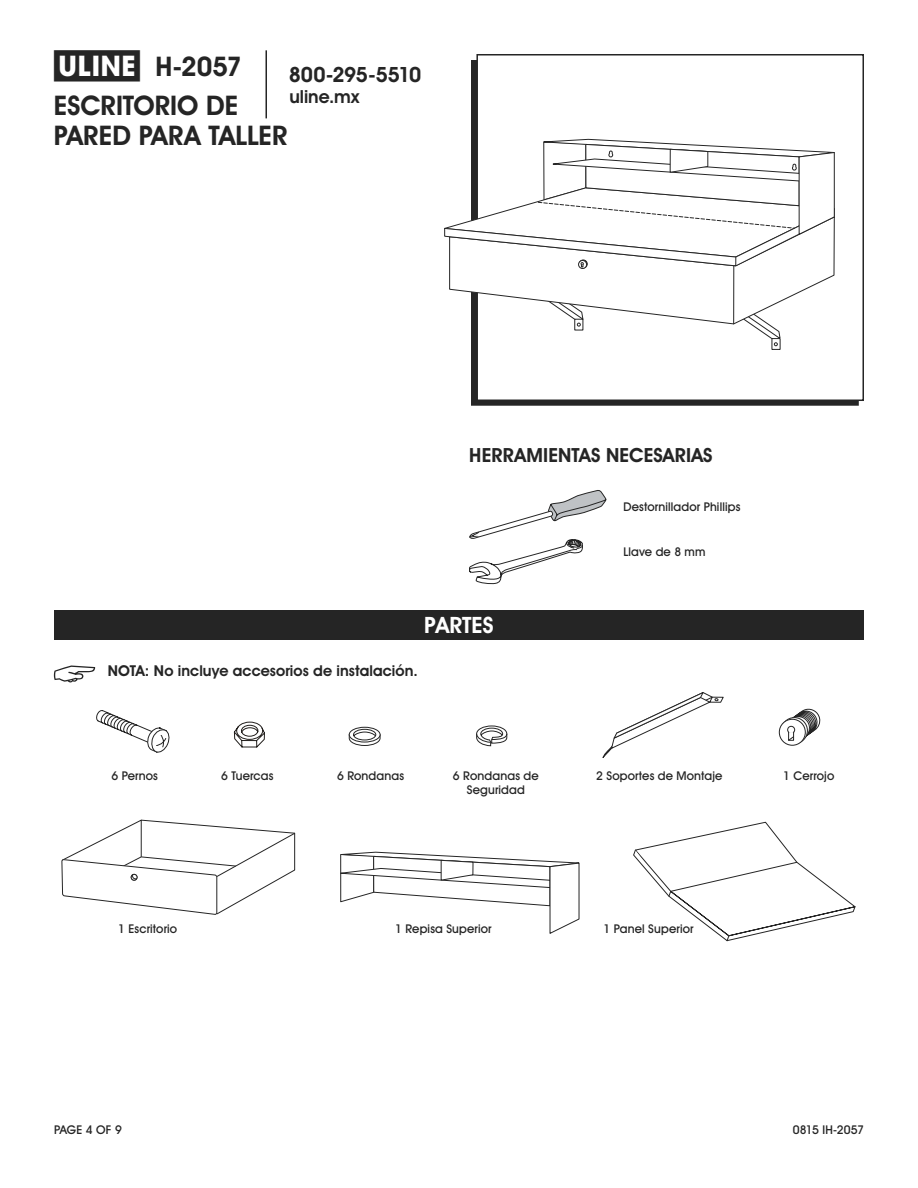
<style>
.page{position:relative;width:918px;height:1188px;background:#fff}
.page>*{position:absolute;margin:0;border:0;box-sizing:border-box;transform-origin:0 0}
.t1{font:700 27px/38.7px "Uline Two Knine";color:#252525}
.t2{font:700 22.5px "Uline Two Knine";color:#fff}
.t3{font:700 21px "Uline Two Knine";letter-spacing:-.02em;color:#252525}
.t4{font:700 19.5px "Uline Two Knine";letter-spacing:.005em;color:#252525}
.t5{font:700 18px "Uline Two Knine";color:#252525}
.t6{font:700 15px "Uline Two Knine";letter-spacing:.005em;color:#252525}
.t7{font:12px/14.4px "Uline Two Knine";letter-spacing:.015em;color:#252525;text-align:center}
.s1{font-size:28.5px}
</style>
<div class="page">
<hr style="left:266px;top:50px;width:1px;height:68px;background:#252525">
<svg style="left:633px;top:821px;width:223px;height:121px"></svg>
<svg style="left:340px;top:851px;width:240px;height:83px"></svg>
<svg style="left:61px;top:819px;width:234px;height:96px"></svg>
<svg style="left:779px;top:719px;width:26px;height:26px"></svg>
<div style="left:779px;top:719px;width:27px;height:27px;border:1px solid #252525;border-radius:50%"></div>
<div style="left:787px;top:726px;width:8px;height:8px;border:1px solid #252525;border-radius:50%"></div>
<svg style="left:788px;top:708px;width:33px;height:35px"></svg>
<svg style="left:96px;top:710px;width:74px;height:43px"></svg>
<svg style="left:476px;top:725px;width:32px;height:22px"></svg>
<div style="left:349px;top:727px;width:31px;height:15px;border:1px solid #252525;border-radius:50%"></div>
<svg style="left:349px;top:729px;width:32px;height:17px"></svg>
<svg style="left:233px;top:721px;width:32px;height:27px"></svg>
<svg style="left:602px;top:692px;width:122px;height:66px"></svg>
<svg style="left:469px;top:490px;width:138px;height:95px"></svg>
<div style="left:476px;top:54px;width:388px;height:347px;border:2px solid #252525"></div>
<div style="left:771px;top:338px;width:10px;height:12px;border:1px solid #252525"></div>
<svg style="left:444px;top:139px;width:391px;height:207px"></svg>
<div style="left:54px;top:610px;width:810px;height:30px;background:#252525"></div>
<svg style="left:54px;top:665px;width:41px;height:17px"></svg>
<h1 class="t1" style="left:54px;top:47px;width:189px"><span class="s1">π</span> H-2057<br>ESCRITORIO DE</h1>
<h1 class="t1" style="left:54px;top:116px;width:235px">PARED PARA TALLER</h1>
<h3 class="t3" style="left:289px;top:62px;width:134px">800-295-5510</h3>
<h3 class="t5" style="left:289px;top:86px;width:71px">uline.mx</h3>
<h3 class="t4" style="left:469px;top:443px;width:245px">HERRAMIENTAS NECESARIAS</h3>
<p class="t7" style="left:624px;top:500px;width:118px">Destornillador Phillips</p>
<p class="t7" style="left:624px;top:544px;width:84px">Llave de 8 mm</p>
<h2 class="t2" style="left:424px;top:612px;width:71px">PARTES</h2>
<p class="t6" style="left:108px;top:662px;width:312px">NOTA: No incluye accesorios de instalación.</p>
<p class="t7" style="left:111px;top:768px;width:48px">6 Pernos</p>
<p class="t7" style="left:221px;top:768px;width:54px">6 Tuercas</p>
<p class="t7" style="left:337px;top:768px;width:69px">6 Rondanas</p>
<p class="t7" style="left:453px;top:768px;width:87px">6 Rondanas de<br>Seguridad</p>
<p class="t7" style="left:596px;top:768px;width:128px">2 Soportes de Montaje</p>
<p class="t7" style="left:783px;top:768px;width:53px">1 Cerrojo</p>
<p class="t7" style="left:118px;top:921px;width:61px">1 Escritorio</p>
<p class="t7" style="left:395px;top:921px;width:98px">1 Repisa Superior</p>
<p class="t7" style="left:603px;top:921px;width:92px">1 Panel Superior</p>
<p class="t7" style="left:54px;top:1122px;width:69px">PAGE 4 OF 9</p>
<p class="t7" style="left:793px;top:1122px;width:73px">0815 IH-2057</p>
</div>
